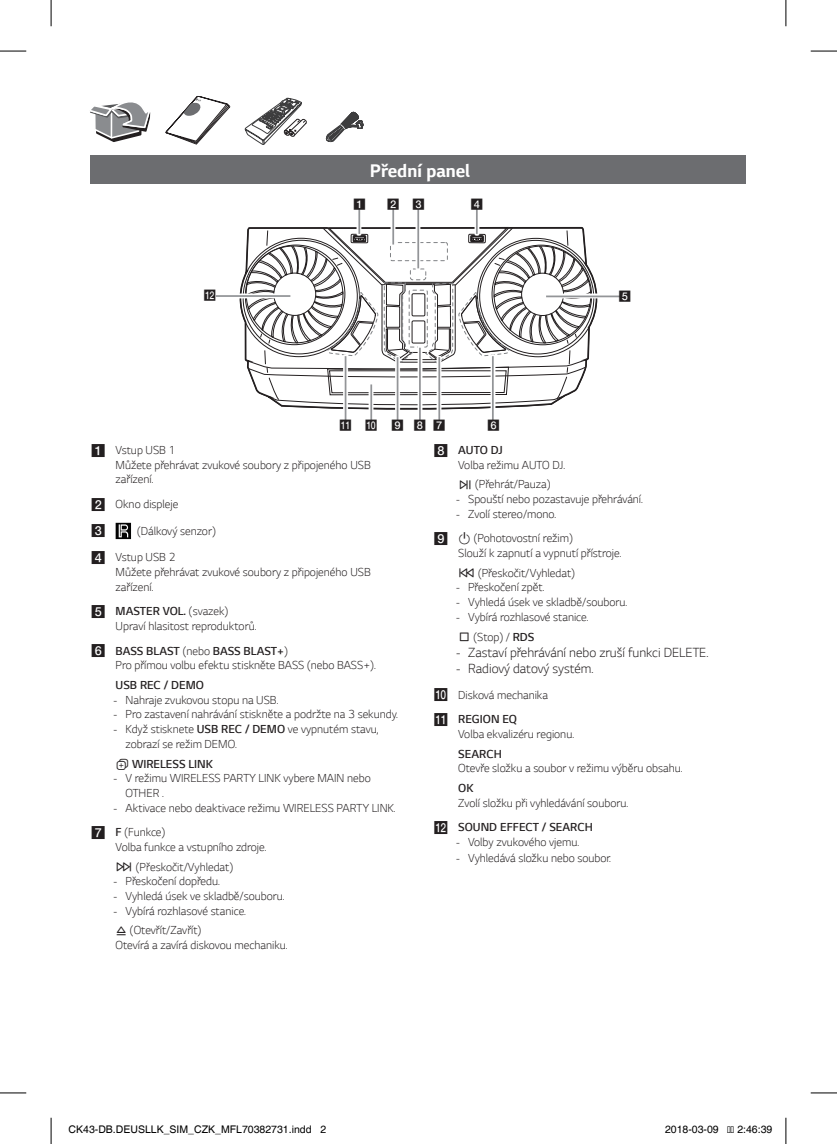
<style>
.page{position:relative;width:837px;height:1144px;background:#fff}
.page>*{position:absolute;margin:0;border:0;box-sizing:border-box;transform-origin:0 0}
.t1{font:700 19.25px "LG Smart";color:#fff}
.t2{font:300 14px "LG Smart";color:#231f20}
.t3{font:300 12.25px/14.7px "LG Smart";color:#231f20}
.t4{font:300 12.25px "LG Smart";color:#231f20}
.t5{font:12.25px "UPSYS Boxed Number";color:#231f20}
.t6{font:10.5px "Helvetica";color:#000}
.t7{font:10.5px "UPSYS Boxed Number";color:#231f20}
.s1{font-family:"UPSYS Boxed Number";font-weight:400}
.s2{font-style:inherit}
.s3{font-family:"UPSYS Font 2017 Basic";font-weight:400}
.s4{font-family:"UPSYS Common";font-weight:400}
</style>
<div class="page">
<div style="left:90px;top:155px;width:655px;height:29px;background:#6c6d70"></div>
<svg style="left:116px;top:523px;width:15px;height:16px"></svg>
<svg style="left:90px;top:102px;width:60px;height:40px"></svg>
<svg style="left:165px;top:96px;width:65px;height:48px"></svg>
<svg style="left:325px;top:111px;width:38px;height:32px"></svg>
<svg style="left:245px;top:98px;width:61px;height:47px"></svg>
<svg style="left:240px;top:209px;width:357px;height:201px"></svg>
<svg style="left:544px;top:294px;width:77px;height:5px"></svg>
<hr style="left:546px;top:295px;width:74px;height:2px;background:#939598">
<div style="left:214px;top:293px;width:78px;height:6px;background:#fff"></div>
<hr style="left:216px;top:295px;width:74px;height:2px;background:#939598">
<svg style="left:395px;top:355px;width:5px;height:66px"></svg>
<hr style="left:396px;top:357px;width:2px;height:63px;background:#939598">
<div style="left:343px;top:354px;width:5px;height:68px;background:#cecfd0"></div>
<hr style="left:344px;top:356px;width:2px;height:65px;background:#939598">
<svg style="left:490px;top:354px;width:5px;height:67px"></svg>
<hr style="left:492px;top:356px;width:1px;height:65px;background:#939598">
<div style="left:368px;top:383px;width:5px;height:39px;background:#fff"></div>
<hr style="left:370px;top:384px;width:2px;height:37px;background:#939598">
<div style="left:390px;top:206px;width:5px;height:40px;background:#fff"></div>
<hr style="left:392px;top:208px;width:2px;height:37px;background:#939598">
<div style="left:415px;top:207px;width:5px;height:63px;background:#fff"></div>
<hr style="left:417px;top:209px;width:2px;height:59px;background:#939598">
<svg style="left:417px;top:346px;width:5px;height:75px"></svg>
<hr style="left:419px;top:348px;width:1px;height:72px;background:#939598">
<div style="left:436px;top:356px;width:5px;height:66px;background:#fff"></div>
<hr style="left:438px;top:357px;width:2px;height:63px;background:#939598">
<svg style="left:0;top:51px;width:26px;height:1px"></svg>
<svg style="left:810px;top:51px;width:26px;height:1px"></svg>
<svg style="left:0;top:1092px;width:26px;height:1px"></svg>
<svg style="left:810px;top:1092px;width:26px;height:1px"></svg>
<svg style="left:51px;top:0;width:1px;height:26px"></svg>
<svg style="left:51px;top:1118px;width:1px;height:26px"></svg>
<svg style="left:785px;top:0;width:1px;height:26px"></svg>
<svg style="left:785px;top:1118px;width:1px;height:26px"></svg>
<h1 class="t1" style="left:370px;top:159px;width:101px">Přední panel</h1>
<p class="t7" style="left:353px;top:198px;width:15px">A</p>
<p class="t7" style="left:470px;top:198px;width:14px">D</p>
<p class="t7" style="left:386px;top:198px;width:40px">B C</p>
<p class="t7" style="left:203px;top:290px;width:14px">L</p>
<p class="t7" style="left:618px;top:290px;width:14px">E</p>
<p class="t7" style="left:339px;top:419px;width:40px">K J</p>
<p class="t7" style="left:487px;top:419px;width:14px">F</p>
<p class="t7" style="left:391px;top:419px;width:56px">I HG</p>
<p class="t3" style="left:116px;top:443px;width:256px;text-indent:-25px"><span class="s1">A</span> Vstup USB 1<br>Můžete přehrávat zvukové soubory z připojeného USB zařízení.</p>
<p class="t3" style="left:91px;top:497px;width:89px"><span class="s1">B</span> Okno displeje</p>
<p class="t5" style="left:91px;top:524px;width:17px">C</p>
<p class="t3" style="left:91px;top:517px;width:126px;line-height:26.6px;text-indent:46px">(Dálkový senzor)<br><span class="s1">D</span> Vstup USB 2</p>
<p class="t3" style="left:116px;top:565px;width:256px">Můžete přehrávat zvukové soubory z připojeného USB zařízení.</p>
<p class="t3" style="left:116px;top:604px;width:142px;text-indent:-25px"><span class="s1">E</span> <span class="s2">MASTER VOL.</span> (svazek)<br>Upraví hlasitost reproduktorů.</p>
<p class="t3" style="left:116px;top:643px;width:261px;text-indent:-25px"><span class="s1">F</span> <span class="s2">BASS BLAST</span> (nebo <span class="s2">BASS BLAST+</span>)<br>Pro přímou volbu efektu stiskněte BASS (nebo BASS+).</p>
<p class="t4" style="left:116px;top:678px;width:90px">USB REC / DEMO</p>
<p class="t3" style="left:113px;top:692px;width:167px">- Nahraje zvukovou stopu na USB.</p>
<p class="t3" style="left:113px;top:707px;width:286px">- Pro zastavení nahrávání stiskněte a podržte na 3 sekundy.</p>
<p class="t3" style="left:125px;top:722px;width:254px;text-indent:-12px">- Když stisknete <span class="s2">USB REC / DEMO</span> ve vypnutém stavu, zobrazí se režim DEMO.</p>
<p class="t4" style="left:116px;top:756px;width:99px"><span class="s3">3</span> WIRELESS LINK</p>
<p class="t3" style="left:125px;top:771px;width:246px;text-indent:-12px">- V režimu WIRELESS PARTY LINK vybere MAIN nebo<br>OTHER .</p>
<p class="t3" style="left:91px;top:795px;width:306px;line-height:24.7px;text-indent:22px">- Aktivace nebo deaktivace režimu WIRELESS PARTY LINK.<br><span class="s1">G</span> <span class="s2">F</span> (Funkce)</p>
<p class="t3" style="left:116px;top:837px;width:152px;line-height:19.6px">Volba funkce a vstupního zdroje.<br><span class="s3">V</span> (Přeskočit/Vyhledat)</p>
<p class="t3" style="left:113px;top:874px;width:108px">- Přeskočení dopředu.</p>
<p class="t3" style="left:113px;top:888px;width:173px">- Vyhledá úsek ve skladbě/souboru.</p>
<p class="t3" style="left:113px;top:901px;width:134px;line-height:19.6px">- Vybírá rozhlasové stanice.<br><span class="s3">B</span> (Otevřít/Zavřít)</p>
<p class="t3" style="left:116px;top:938px;width:173px">Otevírá a zavírá diskovou mechaniku.</p>
<p class="t3" style="left:458px;top:443px;width:108px;text-indent:-25px"><span class="s1">H</span> <span class="s2">AUTO DJ<br></span>Volba režimu AUTO DJ.</p>
<p class="t3" style="left:458px;top:477px;width:94px"><span class="s3">N</span> (Přehrát/Pauza)</p>
<p class="t3" style="left:455px;top:492px;width:189px">- Spouští nebo pozastavuje přehrávání.</p>
<p class="t3" style="left:433px;top:501px;width:141px;line-height:24.7px;text-align:center">- Zvolí stereo/mono.<br><span class="s1">I</span> <span class="s4">1</span> (Pohotovostní režim)</p>
<p class="t3" style="left:458px;top:543px;width:165px;line-height:19.6px">Slouží k zapnutí a vypnutí přístroje.<br><span class="s3">C</span> (Přeskočit/Vyhledat)</p>
<p class="t3" style="left:455px;top:580px;width:90px">- Přeskočení zpět.</p>
<p class="t3" style="left:455px;top:595px;width:173px">- Vyhledá úsek ve skladbě/souboru.</p>
<p class="t3" style="left:455px;top:607px;width:134px;line-height:19.6px">- Vybírá rozhlasové stanice.<br><span class="s3">Z</span> (Stop) / <span class="s2">RDS</span></p>
<p class="t2" style="left:455px;top:644px;width:254px">- Zastaví přehrávání nebo zruší funkci DELETE.</p>
<p class="t2" style="left:455px;top:661px;width:139px">- Radiový datový systém.</p>
<p class="t3" style="left:433px;top:682px;width:116px;line-height:24.7px"><span class="s1">J</span> Disková mechanika<br><span class="s1">K</span> <span class="s2">REGION EQ</span></p>
<p class="t3" style="left:458px;top:727px;width:117px">Volba ekvalizéru regionu.</p>
<p class="t4" style="left:458px;top:746px;width:45px">SEARCH</p>
<p class="t3" style="left:458px;top:761px;width:226px">Otevře složku a soubor v režimu výběru obsahu.</p>
<p class="t4" style="left:458px;top:781px;width:17px">OK</p>
<p class="t3" style="left:433px;top:790px;width:196px;line-height:24.7px;text-indent:25px">Zvolí složku při vyhledávání souboru.<br><span class="s1">L</span> <span class="s2">SOUND EFFECT / SEARCH</span></p>
<p class="t3" style="left:455px;top:835px;width:125px">- Volby zvukového vjemu.</p>
<p class="t3" style="left:455px;top:850px;width:157px">- Vyhledává složku nebo soubor.</p>
<p class="t6" style="left:69px;top:1124px;width:259px">CK43-DB.DEUSLLK_SIM_CZK_MFL70382731.indd 2</p>
<p class="t6" style="left:664px;top:1124px;width:55px">2018-03-09</p>
<p class="t6" style="left:737px;top:1124px;width:37px">2:46:39</p>
</div>
